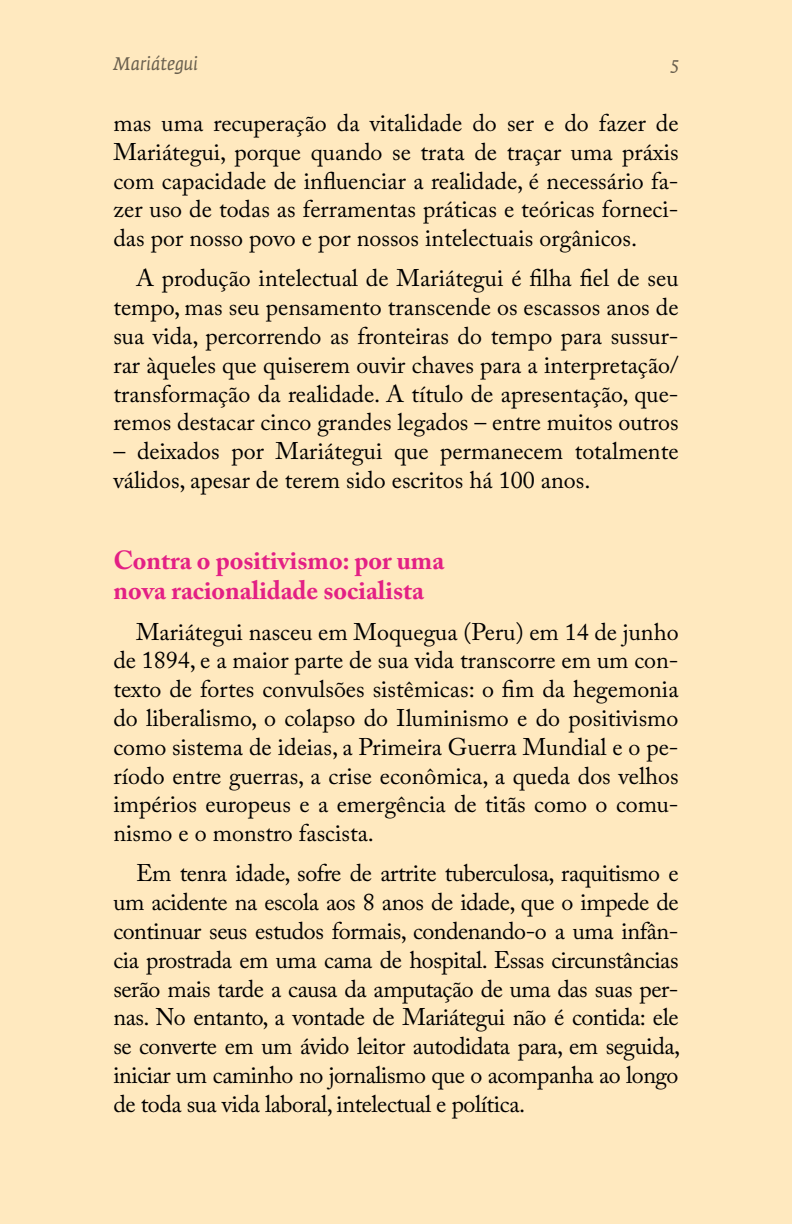
<style>
.page{position:relative;width:792px;height:1224px;background:#ffe9bf}
.page>*{position:absolute;margin:0;border:0;box-sizing:border-box;transform-origin:0 0}
.t1{font:700 26px/30px "Adobe Caslon Pro";color:#e32085}
.t2{font:24px/28.8px "Adobe Caslon Pro";color:#000;text-align:justify}
.t3{font:italic 18px "Fedra Serif A Pro";color:#000}
</style>
<div class="page">
<p class="t3" style="left:113px;top:53px;width:86px">Mariátegui</p>
<p class="t3" style="left:671px;top:53px;width:9px">5</p>
<p class="t2" style="left:113px;top:108px;width:567px">mas uma recuperação da vitalidade do ser e do fazer de Mariátegui, porque quando se trata de traçar uma práxis com capacidade de influenciar a realidade, é necessário fa&shy;zer uso de todas as ferramentas práticas e teóricas forneci&shy;das por nosso povo e por nossos intelectuais orgânicos.</p>
<p class="t2" style="left:113px;top:264px;width:567px;text-indent:23px">A produção intelectual de Mariátegui é filha fiel de seu tempo, mas seu pensamento transcende os escassos anos de sua vida, percorrendo as fronteiras do tempo para sussur&shy;rar àqueles que quiserem ouvir chaves para a interpretação/ transformação da realidade. A título de apresentação, que&shy;remos destacar cinco grandes legados – entre muitos outros</p>
<p class="t2" style="left:113px;top:436px;width:567px">– deixados por Mariátegui que permanecem totalmente válidos, apesar de terem sido escritos há 100 anos.</p>
<p class="t1" style="left:113px;top:545px;width:332px">Contra o positivismo: por uma nova racionalidade socialista</p>
<p class="t2" style="left:113px;top:617px;width:567px;text-indent:23px">Mariátegui nasceu em Moquegua (Peru) em 14 de junho de 1894, e a maior parte de sua vida transcorre em um con&shy;texto de fortes convulsões sistêmicas: o fim da hegemonia do liberalismo, o colapso do Iluminismo e do positivismo como sistema de ideias, a Primeira Guerra Mundial e o pe&shy;ríodo entre guerras, a crise econômica, a queda dos velhos impérios europeus e a emergência de titãs como o comu&shy;nismo e o monstro fascista.</p>
<p class="t2" style="left:113px;top:859px;width:568px;text-indent:23px">Em tenra idade, sofre de artrite tuberculosa, raquitismo e um acidente na escola aos 8 anos de idade, que o impede de continuar seus estudos formais, condenando-o a uma infân&shy;cia prostrada em uma cama de hospital. Essas circunstâncias serão mais tarde a causa da amputação de uma das suas per&shy;nas. No entanto, a vontade de Mariátegui não é contida: ele se converte em um ávido leitor autodidata para, em seguida, iniciar um caminho no jornalismo que o acompanha ao longo de toda sua vida laboral, intelectual e política.</p>
</div>
